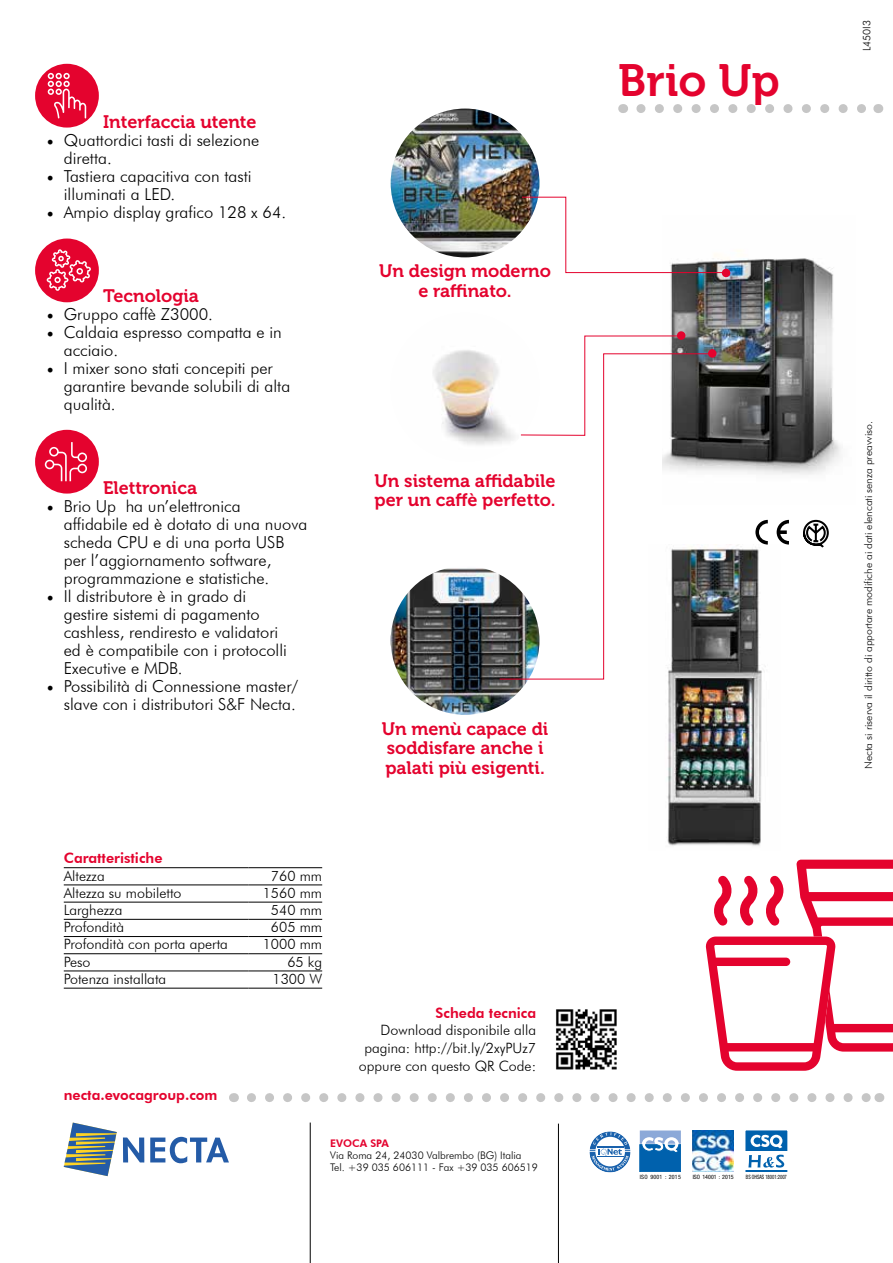
<style>
.page{position:relative;width:893px;height:1263px;background:#fff}
.page>*{position:absolute;margin:0;border:0;box-sizing:border-box;transform-origin:0 0}
.t1{font:45px "Museo 700";color:#e4032e}
.t2{font:18px/19.5px "Museo 700";color:#e4032e}
.t3{font:300 16.5px/18px "Futura BT";color:#000}
.t4{font:300 14.25px/17.5px "Futura BT";color:#000;text-align:right}
.t5{font:800 14.25px "Futura BT";color:#e4032e}
.t6{font:300 10.5px/12px "Futura BT";color:#000}
.t7{font:800 10.5px "Futura BT";color:#e4032e}
.t8{font:condensed 5.85px "Helvetica Neue LT Std";letter-spacing:.005em;color:#000;scale:.8 1}
.t9{font:condensed 5.85px "Helvetica Neue LT Std";letter-spacing:.005em;color:#000}
.t10{font:condensed 5.85px "Helvetica Neue LT Std";letter-spacing:.04em;color:#000}
.s1{font-family:"Minion Pro";font-weight:400;font-size:18px}
</style>
<div class="page">
<img style="left:391px;top:566px;width:148px;height:149px;border-radius:74px">
<img style="left:667px;top:544px;width:101px;height:302px">
<svg style="left:64px;top:1122px;width:53px;height:54px"></svg>
<svg style="left:123px;top:1137px;width:106px;height:26px"></svg>
<svg style="left:251px;top:1093px;width:619px;height:9px"></svg>
<hr style="left:558px;top:1123px;width:1px;height:140px;background:#000">
<hr style="left:310px;top:1122px;width:1px;height:141px;background:#000">
<img style="left:663px;top:250px;width:178px;height:225px">
<svg style="left:641px;top:104px;width:225px;height:9px"></svg>
<svg style="left:803px;top:520px;width:26px;height:27px"></svg>
<svg style="left:755px;top:520px;width:13px;height:24px"></svg>
<svg style="left:777px;top:520px;width:12px;height:24px"></svg>
<svg style="left:706px;top:860px;width:187px;height:211px"></svg>
<img style="left:391px;top:109px;width:148px;height:148px;border-radius:74px">
<img style="left:391px;top:313px;width:148px;height:149px;border-radius:74px">
<img style="left:556px;top:1009px;width:61px;height:61px">
<svg style="left:521px;top:196px;width:203px;height:77px"></svg>
<svg style="left:520px;top:335px;width:162px;height:18px"></svg>
<svg style="left:499px;top:353px;width:214px;height:327px"></svg>
<div style="left:708px;top:349px;width:8px;height:9px;background:#e4032e;border-radius:50%"></div>
<div style="left:722px;top:269px;width:8px;height:8px;background:#e4032e;border-radius:50%"></div>
<div style="left:677px;top:331px;width:8px;height:9px;background:#e4032e;border-radius:50%"></div>
<hr style="left:64px;top:885px;width:185px;height:1px;background:#000">
<hr style="left:249px;top:885px;width:73px;height:1px;background:#000">
<hr style="left:64px;top:902px;width:185px;height:1px;background:#000">
<hr style="left:249px;top:902px;width:73px;height:1px;background:#000">
<hr style="left:64px;top:919px;width:185px;height:1px;background:#000">
<hr style="left:249px;top:919px;width:73px;height:1px;background:#000">
<hr style="left:64px;top:936px;width:185px;height:1px;background:#000">
<hr style="left:249px;top:936px;width:73px;height:1px;background:#000">
<hr style="left:64px;top:953px;width:185px;height:1px;background:#000">
<hr style="left:249px;top:953px;width:73px;height:1px;background:#000">
<hr style="left:64px;top:971px;width:185px;height:1px;background:#000">
<hr style="left:249px;top:971px;width:73px;height:1px;background:#000">
<hr style="left:64px;top:988px;width:185px;height:1px;background:#000">
<hr style="left:249px;top:988px;width:73px;height:1px;background:#000">
<hr style="left:64px;top:867px;width:185px;height:1px;background:#000">
<hr style="left:249px;top:867px;width:73px;height:1px;background:#000">
<div style="left:35px;top:239px;width:64px;height:63px;background:#e4032e;border-radius:50%"></div>
<svg style="left:47px;top:249px;width:44px;height:42px"></svg>
<div style="left:35px;top:430px;width:64px;height:64px;background:#e4032e;border-radius:50%"></div>
<svg style="left:45px;top:442px;width:42px;height:39px"></svg>
<div style="left:35px;top:64px;width:64px;height:64px;background:#e4032e;border-radius:50%"></div>
<svg style="left:48px;top:73px;width:38px;height:45px"></svg>
<svg style="left:692px;top:1130px;width:42px;height:42px"></svg>
<img style="left:693px;top:1130px;width:41px;height:41px">
<svg style="left:639px;top:1130px;width:42px;height:42px"></svg>
<svg style="left:640px;top:1130px;width:41px;height:41px;background:#4c8cc5"></svg>
<svg style="left:591px;top:1132px;width:38px;height:39px"></svg>
<div style="left:589px;top:1130px;width:42px;height:43px;border:1px solid #fff;border-radius:50%"></div>
<div style="left:745px;top:1130px;width:43px;height:21px;background:#0061ad"></div>
<svg style="left:751px;top:1134px;width:31px;height:14px"></svg>
<hr style="left:745px;top:1170px;width:43px;height:2px;background:#0061ad">
<svg style="left:748px;top:1155px;width:36px;height:12px"></svg>
<div style="left:744px;top:1129px;width:45px;height:52px;border:2px solid #fff"></div>
<p class="t2" style="left:103px;top:113px;width:155px">Interfaccia utente</p>
<p class="t3" style="left:64px;top:131px;width:197px;text-indent:-17px"><span class="s1">•</span> Quattordici tasti di selezione diretta.</p>
<p class="t3" style="left:64px;top:167px;width:189px;text-indent:-17px"><span class="s1">•</span> Tastiera capacitiva con tasti illuminati a LED.</p>
<p class="t3" style="left:47px;top:203px;width:241px"><span class="s1">•</span> Ampio display grafico 128 x 64.</p>
<p class="t2" style="left:103px;top:287px;width:97px">Tecnologia</p>
<p class="t3" style="left:47px;top:305px;width:168px"><span class="s1">•</span> Gruppo caffè Z3000.</p>
<p class="t3" style="left:64px;top:323px;width:220px;text-indent:-17px"><span class="s1">•</span> Caldaia espresso compatta e in acciaio.</p>
<p class="t3" style="left:64px;top:359px;width:228px;text-indent:-17px"><span class="s1">•</span> I mixer sono stati concepiti per garantire bevande solubili di alta qualità.</p>
<p class="t2" style="left:103px;top:479px;width:95px">Elettronica</p>
<p class="t3" style="left:64px;top:497px;width:245px;text-indent:-17px"><span class="s1">•</span> Brio Up ha un’elettronica affidabile ed è dotato di una nuova scheda CPU e di una porta USB per l’aggiornamento software, programmazione e statistiche.</p>
<p class="t3" style="left:64px;top:587px;width:225px;text-indent:-17px"><span class="s1">•</span> Il distributore è in grado di gestire sistemi di pagamento cashless, rendiresto e validatori ed è compatibile con i protocolli<br>Executive e MDB.</p>
<p class="t3" style="left:47px;top:677px;width:253px;text-align:right"><span class="s1">•</span> Possibilità di Connessione master/ slave con i distributori S&amp;F Necta.</p>
<p class="t2" style="left:379px;top:262px;width:173px;text-align:center">Un design moderno e raffinato.</p>
<p class="t2" style="left:375px;top:471px;width:183px">Un sistema affidabile per un caffè perfetto.</p>
<p class="t2" style="left:382px;top:719px;width:168px">Un menù capace di soddisfare anche i palati più esigenti.</p>
<p class="t5" style="left:64px;top:850px;width:100px">Caratteristiche</p>
<p class="t4" style="left:64px;top:867px;width:42px">Altezza</p>
<p class="t4" style="left:271px;top:867px;width:53px">760 mm</p>
<p class="t4" style="left:64px;top:884px;width:119px">Altezza su mobiletto</p>
<p class="t4" style="left:263px;top:884px;width:61px">1560 mm</p>
<p class="t4" style="left:64px;top:901px;width:60px">Larghezza</p>
<p class="t4" style="left:271px;top:901px;width:53px">540 mm</p>
<p class="t4" style="left:64px;top:918px;width:62px">Profondità</p>
<p class="t4" style="left:271px;top:918px;width:53px">605 mm</p>
<p class="t4" style="left:64px;top:935px;width:166px">Profondità con porta aperta</p>
<p class="t4" style="left:263px;top:935px;width:61px">1000 mm</p>
<p class="t4" style="left:64px;top:953px;width:28px">Peso</p>
<p class="t4" style="left:287px;top:953px;width:36px">65 kg</p>
<p class="t4" style="left:64px;top:970px;width:104px">Potenza installata</p>
<p class="t4" style="left:272px;top:970px;width:51px">1300 W</p>
<p class="t5" style="left:64px;top:1087px;width:155px">necta.evocagroup.com</p>
<p class="t5" style="left:436px;top:1004px;width:102px">Scheda tecnica</p>
<p class="t4" style="left:359px;top:1021px;width:179px">Download disponibile alla pagina: http://bit.ly/2xyPUz7 oppure con questo QR Code:</p>
<p class="t7" style="left:330px;top:1137px;width:60px">EVOCA SPA</p>
<p class="t6" style="left:330px;top:1149px;width:209px">Via Roma 24, 24030 Valbrembo (BG) Italia<br>Tel. +39 035 606111 - Fax +39 035 606519</p>
<h1 class="t1" style="left:618px;top:55px;width:163px">Brio Up</h1>
<p class="t10" style="left:640px;top:1173px;width:43px">ISO 9001 : 2015</p>
<p class="t9" style="left:693px;top:1173px;width:42px">ISO 14001 : 2015</p>
<p class="t8" style="left:746px;top:1173px;width:53px">BS OHSAS 18001:2007</p>
<p class="t6" style="left:860px;top:51px;width:33px;rotate:-90deg">L450I3</p>
<p class="t6" style="left:862px;top:769px;width:349px;rotate:-90deg">Necta si riserva il diritto di apportare modifiche ai dati elencati senza preavviso.</p>
</div>
